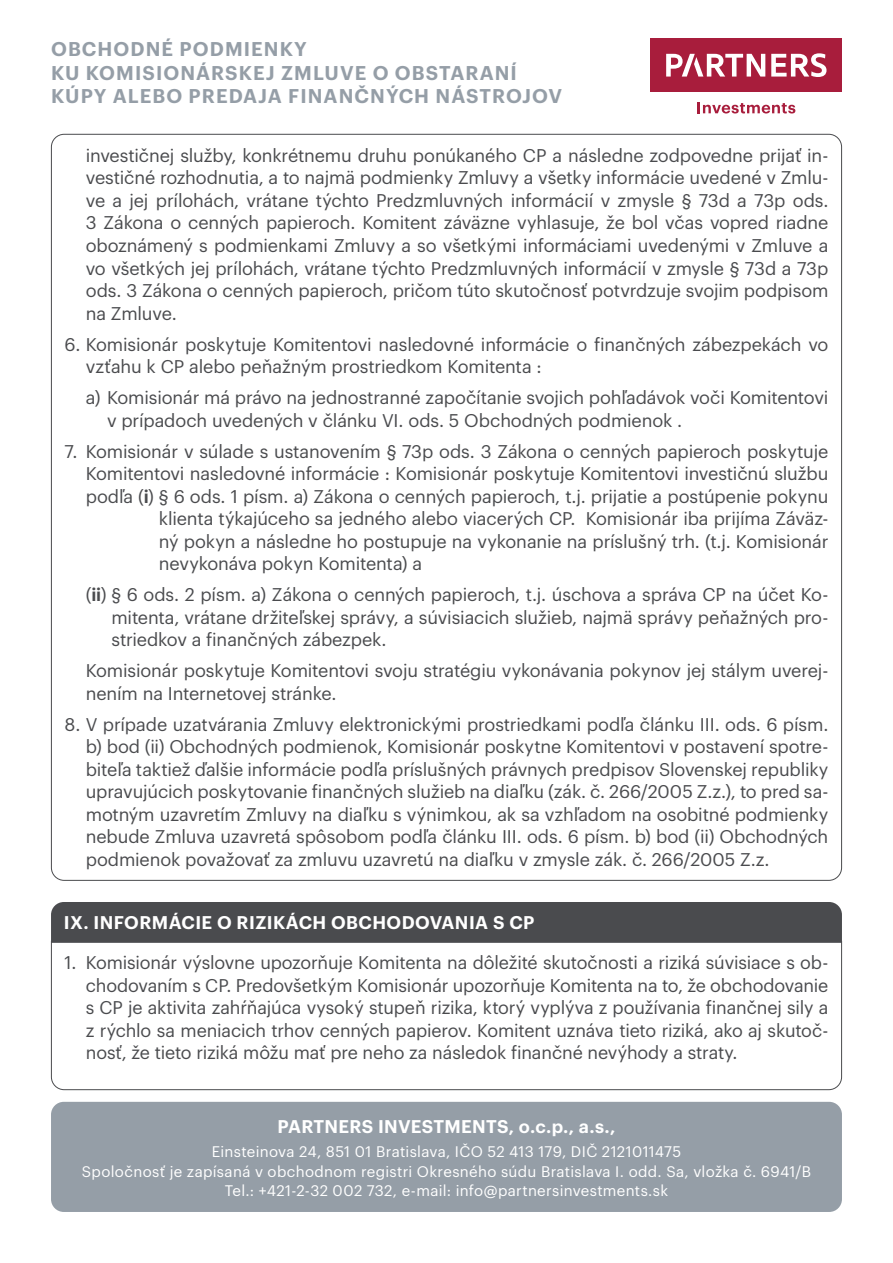
<style>
.page{position:relative;width:893px;height:1263px;background:#fff}
.page>*{position:absolute;margin:0;border:0;box-sizing:border-box;transform-origin:0 0}
.t1{font:600 19.5px/23.4px "Graphik";letter-spacing:.055em;color:#959ea7}
.t2{font:18px/22.5px "Graphik";letter-spacing:-.005em;color:#4a4b4e;text-align:justify}
.t3{font:600 18px "Graphik";letter-spacing:.025em;color:#fff}
.t4{font:15px/19.5px "Graphik";letter-spacing:.02em;color:#fff;text-align:center}
.s1{font-weight:600}
</style>
<div class="page">
<div style="left:51px;top:1102px;width:791px;height:110px;background:#959ea7;border-radius:13px"></div>
<div style="left:651px;top:38px;width:191px;height:54px;background:#a81d3c"></div>
<svg style="left:771px;top:53px;width:55px;height:24px"></svg>
<svg style="left:666px;top:54px;width:99px;height:23px"></svg>
<svg style="left:698px;top:102px;width:97px;height:11px"></svg>
<div style="left:51px;top:902px;width:791px;height:38px;background:#4a4b4e"></div>
<svg style="left:51px;top:940px;width:791px;height:150px"></svg>
<p class="t1" style="left:51px;top:36px;width:513px">OBCHODNÉ PODMIENKY<br>KU KOMISIONÁRSKEJ ZMLUVE O OBSTARANÍ<br>KÚPY ALEBO PREDAJA FINANČNÝCH NÁSTROJOV</p>
<p class="t2" style="left:86px;top:143px;width:744px">investičnej služby, konkrétnemu druhu ponúkaného CP a následne zodpovedne prijať in&shy;vestičné rozhodnutia, a to najmä podmienky Zmluvy a všetky informácie uvedené v Zmlu&shy;ve a jej prílohách, vrátane týchto Predzmluvných informácií v zmysle § 73d a 73p ods.<br>3 Zákona o cenných papieroch. Komitent záväzne vyhlasuje, že bol včas vopred riadne oboznámený s podmienkami Zmluvy a so všetkými informáciami uvedenými v Zmluve a vo všetkých jej prílohách, vrátane týchto Predzmluvných informácií v zmysle § 73d a 73p ods. 3 Zákona o cenných papieroch, pričom túto skutočnosť potvrdzuje svojim podpisom na Zmluve.</p>
<p class="t2" style="left:86px;top:331px;width:744px;text-indent:-21px">6. Komisionár poskytuje Komitentovi nasledovné informácie o finančných zábezpekách vo vzťahu k CP alebo peňažným prostriedkom Komitenta :</p>
<p class="t2" style="left:107px;top:385px;width:723px;text-indent:-21px">a) Komisionár má právo na jednostranné započítanie svojich pohľadávok voči Komitentovi v prípadoch uvedených v článku VI. ods. 5 Obchodných podmienok .</p>
<p class="t2" style="left:65px;top:438px;width:765px">7. Komisionár v súlade s ustanovením § 73p ods. 3 Zákona o cenných papieroch poskytuje</p>
<p class="t2" style="left:86px;top:461px;width:744px">Komitentovi nasledovné informácie : Komisionár poskytuje Komitentovi investičnú službu</p>
<p class="t2" style="left:86px;top:483px;width:744px">podľa (<span class="s1">i</span>) § 6 ods. 1 písm. a) Zákona o cenných papieroch, t.j. prijatie a postúpenie pokynu</p>
<p class="t2" style="left:159px;top:506px;width:671px">klienta týkajúceho sa jedného alebo viacerých CP. Komisionár iba prijíma Záväz-</p>
<p class="t2" style="left:159px;top:528px;width:671px">ný pokyn a následne ho postupuje na vykonanie na príslušný trh. (t.j. Komisionár</p>
<p class="t2" style="left:159px;top:551px;width:265px">nevykonáva pokyn Komitenta) a</p>
<p class="t2" style="left:111px;top:582px;width:718px;text-indent:-26px">(<span class="s1">ii</span>) § 6 ods. 2 písm. a) Zákona o cenných papieroch, t.j. úschova a správa CP na účet Ko&shy;mitenta, vrátane držiteľskej správy, a súvisiacich služieb, najmä správy peňažných pro&shy;striedkov a finančných zábezpek.</p>
<p class="t2" style="left:86px;top:658px;width:744px">Komisionár poskytuje Komitentovi svoju stratégiu vykonávania pokynov jej stálym uverej&shy;nením na Internetovej stránke.</p>
<p class="t2" style="left:86px;top:711px;width:744px;text-indent:-21px">8. V prípade uzatvárania Zmluvy elektronickými prostriedkami podľa článku III. ods. 6 písm. b) bod (ii) Obchodných podmienok, Komisionár poskytne Komitentovi v postavení spotre&shy;biteľa taktiež ďalšie informácie podľa príslušných právnych predpisov Slovenskej republiky upravujúcich poskytovanie finančných služieb na diaľku (zák. č. 266/2005 Z.z.), to pred sa&shy;motným uzavretím Zmluvy na diaľku s výnimkou, ak sa vzhľadom na osobitné podmienky nebude Zmluva uzavretá spôsobom podľa článku III. ods. 6 písm. b) bod (ii) Obchodných podmienok považovať za zmluvu uzavretú na diaľku v zmysle zák. č. 266/2005 Z.z.</p>
<p class="t3" style="left:64px;top:909px;width:472px">IX. INFORMÁCIE O RIZIKÁCH OBCHODOVANIA S CP</p>
<p class="t2" style="left:86px;top:950px;width:744px;text-indent:-21px">1. Komisionár výslovne upozorňuje Komitenta na dôležité skutočnosti a riziká súvisiace s ob&shy;chodovaním s CP. Predovšetkým Komisionár upozorňuje Komitenta na to, že obchodovanie s CP je aktivita zahŕňajúca vysoký stupeň rizika, ktorý vyplýva z používania finančnej sily a z rýchlo sa meniacich trhov cenných papierov. Komitent uznáva tieto riziká, ako aj skutoč&shy;nosť, že tieto riziká môžu mať pre neho za následok finančné nevýhody a straty.</p>
<p class="t3" style="left:278px;top:1113px;width:339px">PARTNERS INVESTMENTS, o.c.p., a.s.,</p>
<p class="t4" style="left:82px;top:1141px;width:731px">Einsteinova 24, 851 01 Bratislava, IČO 52 413 179, DIČ 2121011475<br>Spoločnosť je zapísaná v obchodnom registri Okresného súdu Bratislava I. odd. Sa, vložka č. 6941/B<br>Tel.: +421-2-32 002 732, e-mail: info@partnersinvestments.sk</p>
</div>
